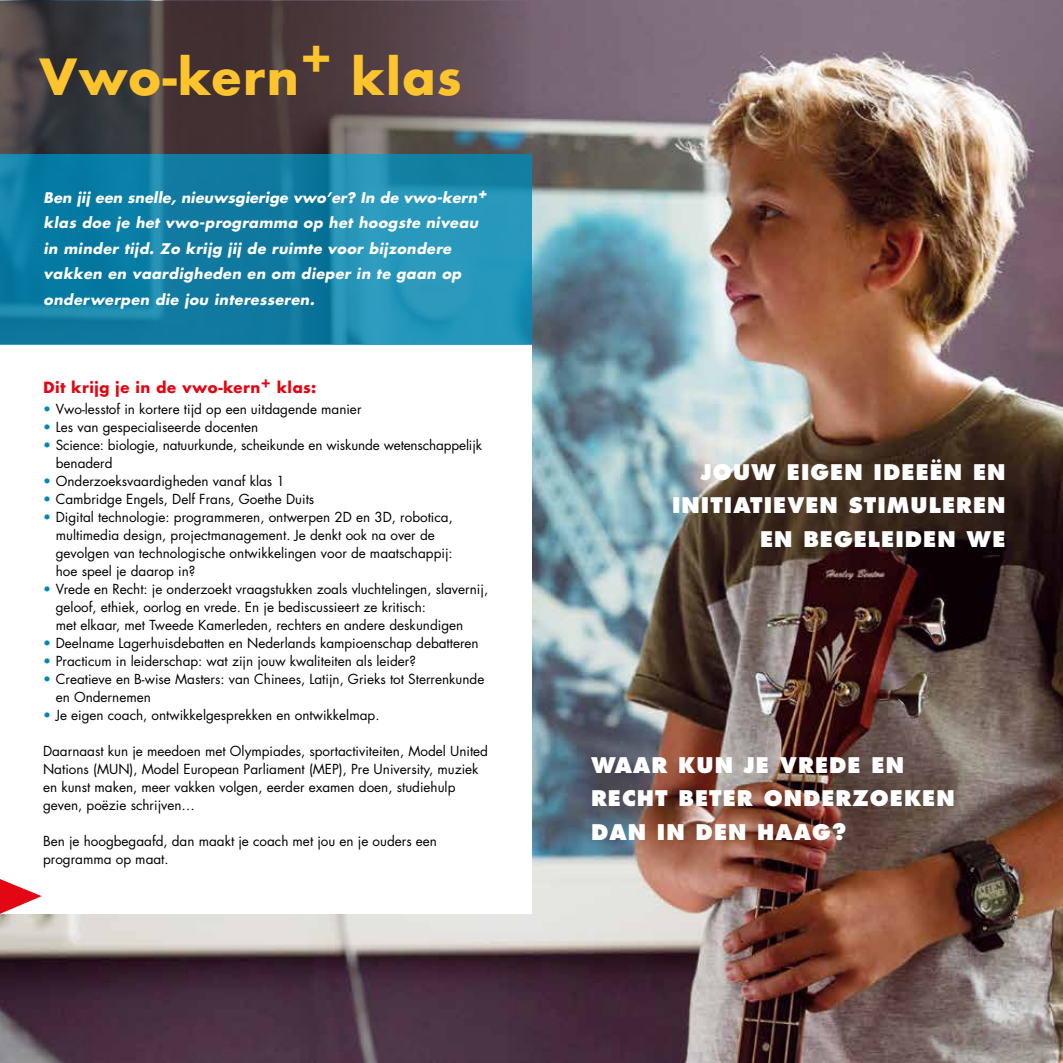
<style>
.page{position:relative;width:1063px;height:1063px;background:#fff}
.page>*{position:absolute;margin:0;border:0;box-sizing:border-box;transform-origin:0 0}
.t1{font:700 48.45px "Futura";letter-spacing:.02em;color:#fdc42e}
.t2{font:800 21px/33.2px "Futura";letter-spacing:.05em;color:#fff}
.t3{font:700 15px "Futura";letter-spacing:.02em;color:#e30613}
.t4{font:italic 700 14.25px/25.5px "Futura";letter-spacing:.03em;color:#fff}
.t5{font:13.5px/18px "Futura";color:#000}
.s1{color:#0088b5}
</style>
<div class="page">
<img style="left:0;top:0;width:1063px;height:1063px">
<div style="left:0;top:345px;width:531px;height:569px;background:#fff"></div>
<svg style="left:0;top:154px;width:531px;height:191px;background:#1684aa"></svg>
<svg style="left:0;top:879px;width:42px;height:35px"></svg>
<svg style="left:1px;top:1px;width:530px;height:152px;background:#4d4246"></svg>
<h1 class="t1" style="left:39px;top:42px;width:424px">Vwo-kern+ klas</h1>
<p class="t4" style="left:44px;top:184px;width:445px">Ben jij een snelle, nieuwsgierige vwo’er? In de vwo-kern+ klas doe je het vwo-programma op het hoogste niveau in minder tijd. Zo krijg jij de ruimte voor bijzondere vakken en vaardigheden en om dieper in te gaan op onderwerpen die jou interesseren.</p>
<p class="t3" style="left:43px;top:377px;width:275px">Dit krijg je in de vwo-kern+ klas:</p>
<p class="t5" style="left:43px;top:400px;width:320px"><span class="s1">•</span> Vwo-lesstof in kortere tijd op een uitdagende manier</p>
<p class="t5" style="left:43px;top:418px;width:217px"><span class="s1">•</span> Les van gespecialiseerde docenten</p>
<p class="t5" style="left:56px;top:436px;width:428px;text-indent:-13px"><span class="s1">•</span> Science: biologie, natuurkunde, scheikunde en wiskunde wetenschappelijk benaderd</p>
<p class="t5" style="left:43px;top:472px;width:243px"><span class="s1">•</span> Onderzoeksvaardigheden vanaf klas 1</p>
<p class="t5" style="left:43px;top:490px;width:273px"><span class="s1">•</span> Cambridge Engels, Delf Frans, Goethe Duits</p>
<p class="t5" style="left:56px;top:508px;width:399px;text-indent:-13px"><span class="s1">•</span> Digital technologie: programmeren, ontwerpen 2D en 3D, robotica, multimedia design, projectmanagement. Je denkt ook na over de gevolgen van technologische ontwikkelingen voor de maatschappij: hoe speel je daarop in?</p>
<p class="t5" style="left:56px;top:580px;width:434px;text-indent:-13px"><span class="s1">•</span> Vrede en Recht: je onderzoekt vraagstukken zoals vluchtelingen, slavernij, geloof, ethiek, oorlog en vrede. En je bediscussieert ze kritisch:<br>met elkaar, met Tweede Kamerleden, rechters en andere deskundigen</p>
<p class="t5" style="left:43px;top:634px;width:437px"><span class="s1">•</span> Deelname Lagerhuisdebatten en Nederlands kampioenschap debatteren</p>
<p class="t5" style="left:43px;top:652px;width:375px"><span class="s1">•</span> Practicum in leiderschap: wat zijn jouw kwaliteiten als leider?</p>
<p class="t5" style="left:56px;top:670px;width:430px;text-indent:-13px"><span class="s1">•</span> Creatieve en B-wise Masters: van Chinees, Latijn, Grieks tot Sterrenkunde en Ondernemen</p>
<p class="t5" style="left:43px;top:706px;width:338px"><span class="s1">•</span> Je eigen coach, ontwikkelgesprekken en ontwikkelmap.</p>
<p class="t5" style="left:43px;top:742px;width:447px">Daarnaast kun je meedoen met Olympiades, sportactiviteiten, Model United Nations (MUN), Model European Parliament (MEP), Pre University, muziek en kunst maken, meer vakken volgen, eerder examen doen, studiehulp geven, poëzie schrijven…</p>
<p class="t5" style="left:43px;top:832px;width:396px">Ben je hoogbegaafd, dan maakt je coach met jou en je ouders een programma op maat.</p>
<h2 class="t2" style="left:672px;top:456px;width:335px;text-align:right">JOUW EIGEN IDEEËN EN<br>INITIATIEVEN STIMULEREN<br>EN BEGELEIDEN WE</h2>
<h2 class="t2" style="left:591px;top:749px;width:365px">WAAR KUN JE VREDE EN<br>RECHT BETER ONDERZOEKEN<br>DAN IN DEN HAAG?</h2>
</div>
